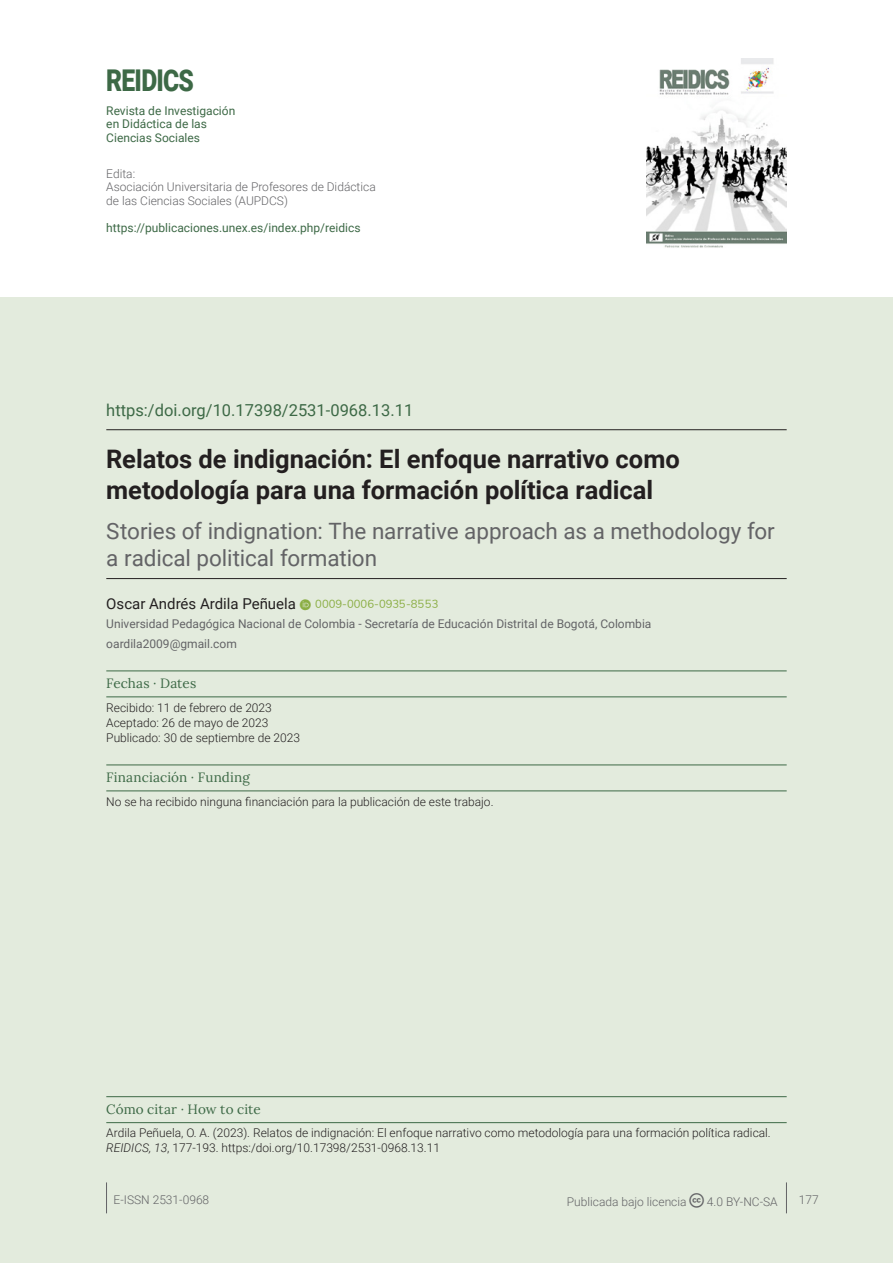
<style>
.page{position:relative;width:893px;height:1263px;background:#fff}
.page>*{position:absolute;margin:0;border:0;box-sizing:border-box;transform-origin:0 0}
.t1{font:900 30px "Roboto";letter-spacing:-.03em;color:#3d6946;scale:.82 1}
.sps_titulo_original{font:700 25.5px/30.6px "Roboto";color:#231f20}
.sps_titulo_traduc{font:22.5px/27px "Roboto";letter-spacing:-.005em;color:#636366}
.sps_doi{font:16.5px "Roboto";color:#3d6946}
.sps_autor_1{font:15px "Roboto";color:#231f20}
.sps_titulo_metadatos{font:13.5px "Lora";letter-spacing:.01em;color:#3d6946}
.sps_texto_metadatos{font:300 12px/15px "Roboto";color:#231f20}
.t2{font:300 12px/13.5px "Roboto";color:#636366}
.sps_afiliaciones{font:12px "Roboto";color:#636366}
.t3{font:12px/13.5px "Roboto";color:#3d6946}
.sps_fechas{font:300 12px "Roboto";color:#231f20}
.s1{color:#8bae44}
.s2{font-style:italic}
</style>
<div class="page">
<div style="left:0;top:298px;width:893px;height:965px;background:#e3ebdd"></div>
<hr style="left:106px;top:1182px;width:1px;height:31px;background:#636366">
<hr style="left:786px;top:1182px;width:1px;height:31px;background:#636366">
<hr style="left:106px;top:1096px;width:681px;height:1px;background:#3d6946">
<hr style="left:106px;top:1122px;width:681px;height:1px;background:#3d6946">
<hr style="left:106px;top:429px;width:681px;height:1px;background:#231f20">
<hr style="left:106px;top:578px;width:681px;height:1px;background:#231f20">
<hr style="left:106px;top:671px;width:681px;height:1px;background:#3d6946">
<hr style="left:106px;top:697px;width:681px;height:1px;background:#3d6946">
<hr style="left:106px;top:765px;width:681px;height:1px;background:#3d6946">
<hr style="left:106px;top:791px;width:681px;height:1px;background:#3d6946">
<img style="left:646px;top:58px;width:141px;height:190px">
<h1 class="t1" style="left:106px;top:60px;width:108px">REIDICS</h1>
<p class="t3" style="left:106px;top:103px;width:131px">Revista de Investigación en Didáctica de las<br>Ciencias Sociales</p>
<p class="t2" style="left:106px;top:167px;width:271px">Edita:<br>Asociación Universitaria de Profesores de Didáctica de las Ciencias Sociales (AUPDCS)</p>
<p class="t3" style="left:106px;top:221px;width:256px">https://publicaciones.unex.es/index.php/reidics</p>
<p class="sps_doi" style="left:106px;top:399px;width:308px">https:/doi.org/10.17398/2531-0968.13.11</p>
<p class="sps_titulo_original" style="left:106px;top:443px;width:575px">Relatos de indignación: El enfoque narrativo como metodología para una formación política radical</p>
<p class="sps_titulo_traduc" style="left:106px;top:516px;width:670px">Stories of indignation: The narrative approach as a methodology for a radical political formation</p>
<p class="sps_autor_1" style="left:106px;top:593px;width:206px">Oscar Andrés Ardila Peñuela <span class="s1">□</span></p>
<p class="sps_afiliaciones" style="left:106px;top:616px;width:547px">Universidad Pedagógica Nacional de Colombia - Secretaría de Educación Distrital de Bogotá, Colombia</p>
<p class="sps_afiliaciones" style="left:106px;top:635px;width:132px">oardila2009@gmail.com</p>
<p class="sps_titulo_metadatos" style="left:106px;top:673px;width:92px">Fechas · Dates</p>
<p class="sps_fechas" style="left:106px;top:699px;width:167px">Recibido: 11 de febrero de 2023</p>
<p class="sps_fechas" style="left:106px;top:714px;width:164px">Aceptado: 26 de mayo de 2023</p>
<p class="sps_fechas" style="left:106px;top:729px;width:195px">Publicado: 30 de septiembre de 2023</p>
<p class="sps_titulo_metadatos" style="left:106px;top:767px;width:145px">Financiación · Funding</p>
<p class="sps_texto_metadatos" style="left:106px;top:793px;width:389px">No se ha recibido ninguna financiación para la publicación de este trabajo.</p>
<p class="sps_titulo_metadatos" style="left:106px;top:1099px;width:156px">Cómo citar · How to cite</p>
<p class="sps_texto_metadatos" style="left:106px;top:1125px;width:666px">Ardila Peñuela, O. A. (2023). Relatos de indignación: El enfoque narrativo como metodología para una formación política radical.<br><span class="s2">REIDICS, 13</span>, 177-193. https:/doi.org/10.17398/2531-0968.13.11</p>
<p class="t2" style="left:114px;top:1192px;width:97px">E-ISSN 2531-0968</p>
<p class="t2" style="left:567px;top:1194px;width:212px">Publicada bajo licencia ▼❖□□■▲ 4.0 BY-NC-SA</p>
<p class="t2" style="left:799px;top:1192px;width:21px">177</p>
</div>
